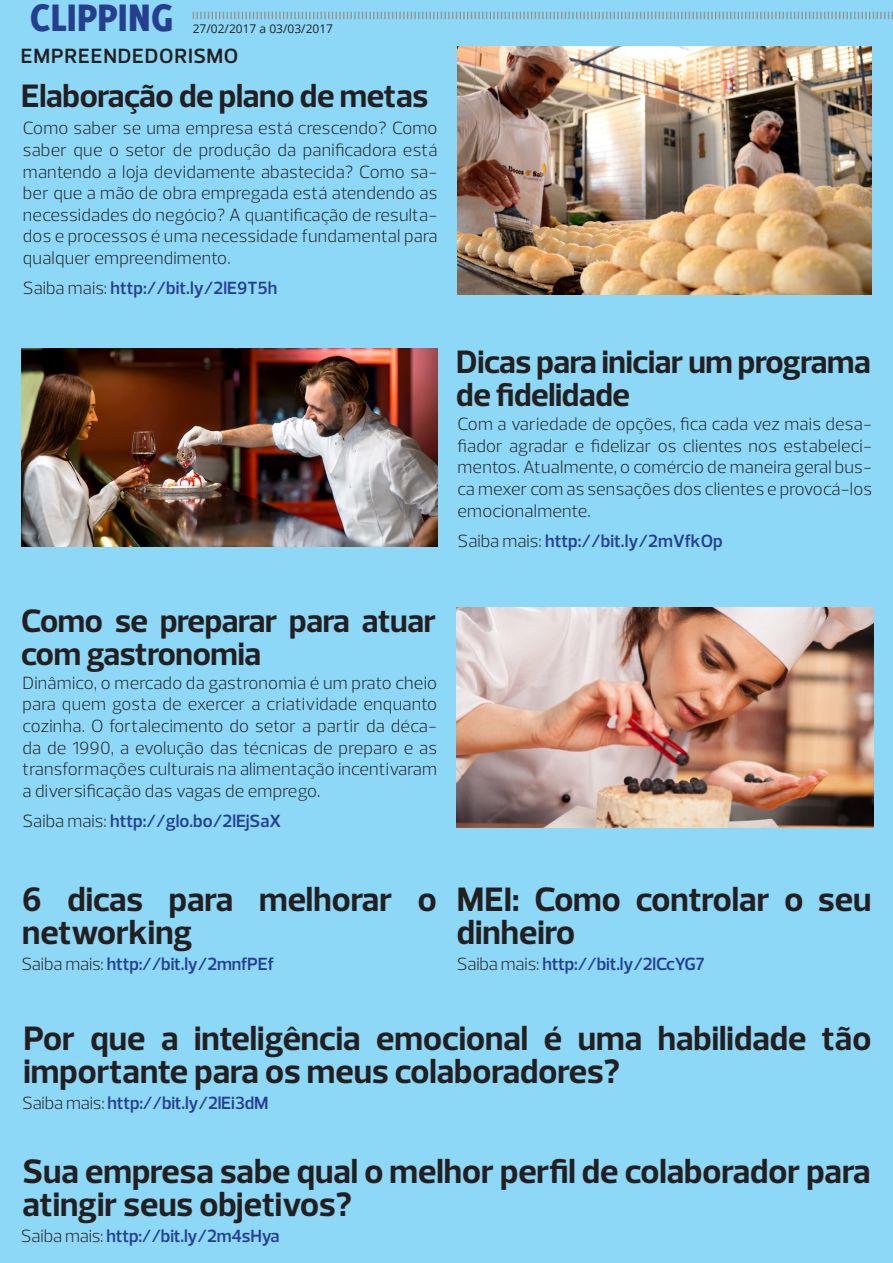
<style>
.page{position:relative;width:893px;height:1263px;background:#8dd7f7}
.page>*{position:absolute;margin:0;border:0;box-sizing:border-box;transform-origin:0 0}
.t1{font:800 42px "Delicious";color:#253f8e}
.t2{font:700 34.5px/33px "Prelo";color:#231f20}
.t3{font:700 33px/33px "Prelo";letter-spacing:-.01em;color:#231f20}
.t4{font:600 21px "Prelo";letter-spacing:.04em;color:#231f20}
.t5{font:300 18px/21.6px "Prelo";letter-spacing:.01em;color:#231f20;text-align:justify}
.t6{font:600 18px "Prelo";letter-spacing:-.01em;color:#253f8e}
.t7{font:12px "Open Sans";color:#231f20}
.s1{font-weight:300;color:#231f20}
</style>
<div class="page">
<svg style="left:193px;top:12px;width:700px;height:7px"></svg>
<img style="left:457px;top:47px;width:415px;height:247px">
<img style="left:21px;top:349px;width:416px;height:198px">
<img style="left:456px;top:607px;width:417px;height:220px">
<h1 class="t1" style="left:30px;top:-7px;width:145px">CLIPPING</h1>
<p class="t7" style="left:193px;top:20px;width:142px">27/02/2017 a 03/03/2017</p>
<p class="t4" style="left:21px;top:43px;width:219px">EMPREENDEDORISMO</p>
<p class="t3" style="left:21px;top:80px;width:408px">Elaboração de plano de metas</p>
<p class="t5" style="left:23px;top:118px;width:416px">Como saber se uma empresa está crescendo? Como saber que o setor de produção da panificadora está mantendo a loja devidamente abastecida? Como sa&shy;ber que a mão de obra empregada está atendendo as necessidades do negócio? A quantificação de resulta&shy;dos e processos é uma necessidade fundamental para qualquer empreendimento.</p>
<p class="t6" style="left:23px;top:277px;width:256px"><span class="s1">Saiba mais:</span> http://bit.ly/2lE9T5h</p>
<p class="t3" style="left:456px;top:346px;width:416px">Dicas para iniciar um programa de fidelidade</p>
<p class="t5" style="left:457px;top:413px;width:416px">Com a variedade de opções, fica cada vez mais desa&shy;fiador agradar e fidelizar os clientes nos estabeleci&shy;mentos. Atualmente, o comércio de maneira geral bus&shy;ca mexer com as sensações dos clientes e provocá-los emocionalmente.</p>
<p class="t6" style="left:457px;top:530px;width:267px"><span class="s1">Saiba mais:</span> http://bit.ly/2mVfkOp</p>
<p class="t3" style="left:21px;top:605px;width:416px">Como se preparar para atuar com gastronomia</p>
<p class="t5" style="left:23px;top:672px;width:416px">Dinâmico, o mercado da gastronomia é um prato cheio para quem gosta de exercer a criatividade enquanto cozinha. O fortalecimento do setor a partir da déca&shy;da de 1990, a evolução das técnicas de preparo e as transformações culturais na alimentação incentivaram a diversificação das vagas de emprego.</p>
<p class="t6" style="left:23px;top:810px;width:260px"><span class="s1">Saiba mais:</span> http://glo.bo/2lEjSaX</p>
<p class="t2" style="left:22px;top:883px;width:416px">6 dicas para melhorar o networking</p>
<p class="t6" style="left:21px;top:953px;width:254px"><span class="s1">Saiba mais:</span> http://bit.ly/2mnfPEf</p>
<p class="t2" style="left:457px;top:883px;width:416px">MEI: Como controlar o seu dinheiro</p>
<p class="t6" style="left:457px;top:953px;width:249px"><span class="s1">Saiba mais:</span> http://bit.ly/2lCcYG7</p>
<p class="t2" style="left:24px;top:1022px;width:849px">Por que a inteligência emocional é uma habilidade tão importante para os meus colaboradores?</p>
<p class="t6" style="left:22px;top:1092px;width:248px"><span class="s1">Saiba mais:</span> http://bit.ly/2lEi3dM</p>
<p class="t2" style="left:22px;top:1155px;width:850px">Sua empresa sabe qual o melhor perfil de colaborador para atingir seus objetivos?</p>
<p class="t6" style="left:21px;top:1224px;width:260px"><span class="s1">Saiba mais:</span> http://bit.ly/2m4sHya</p>
</div>
